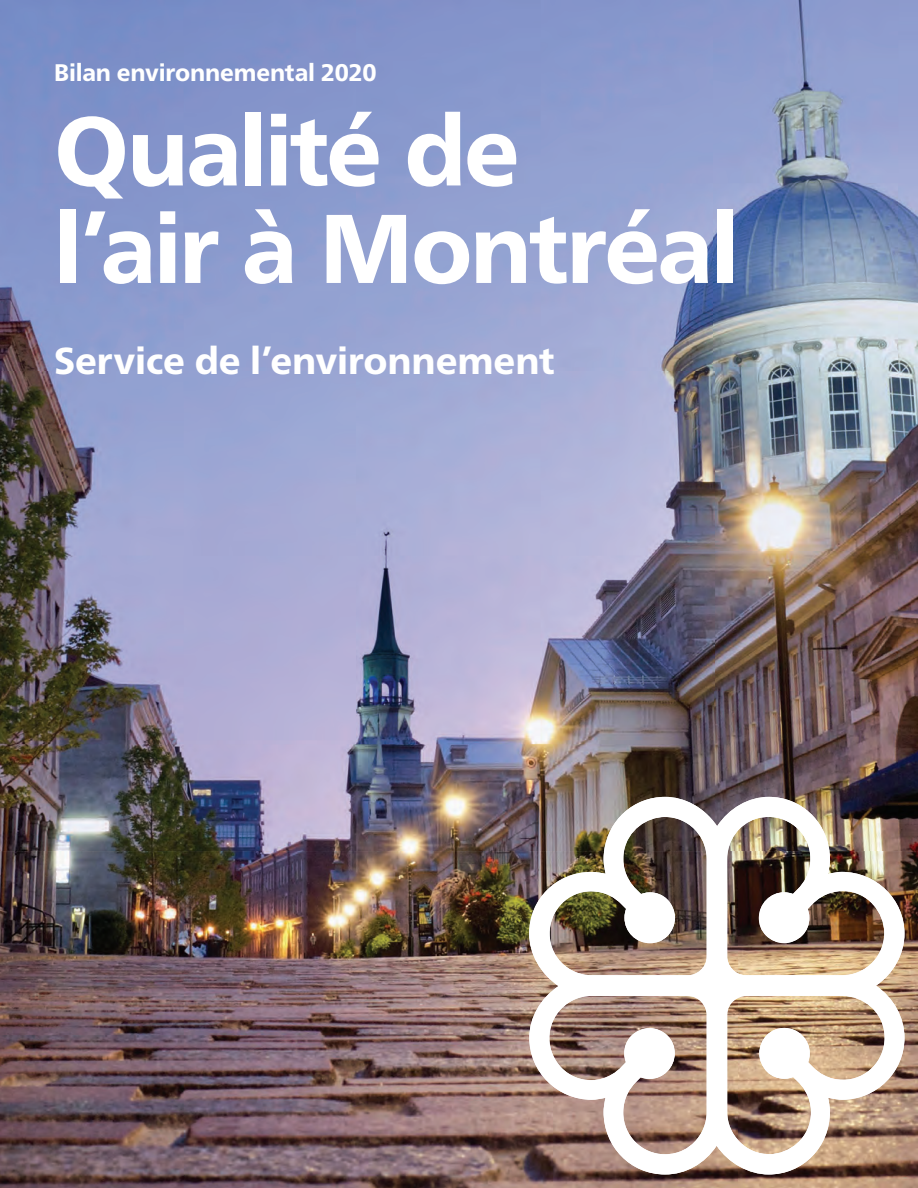
<style>
.page{position:relative;width:918px;height:1188px;background:#fff}
.page>*{position:absolute;margin:0;border:0;box-sizing:border-box;transform-origin:0 0}
.t1{font:800 97.5px/97.5px "Frutiger Pro";letter-spacing:-.025em;color:#fff}
.t2{font:800 37.5px "Frutiger Pro";letter-spacing:-.005em;color:#fff}
.t3{font:800 24px "Frutiger Pro";letter-spacing:-.01em;color:#fff}
</style>
<div class="page">
<img style="left:0;top:0;width:918px;height:1188px">
<img style="left:529px;top:797px;width:376px;height:377px">
<img style="left:604px;top:797px;width:225px;height:54px">
<p class="t3" style="left:54px;top:58px;width:324px">Bilan environnemental 2020</p>
<h1 class="t1" style="left:54px;top:102px;width:686px">Qualité de<br>l’air à Montréal</h1>
<h2 class="t2" style="left:54px;top:339px;width:502px">Service de l’environnement</h2>
</div>
